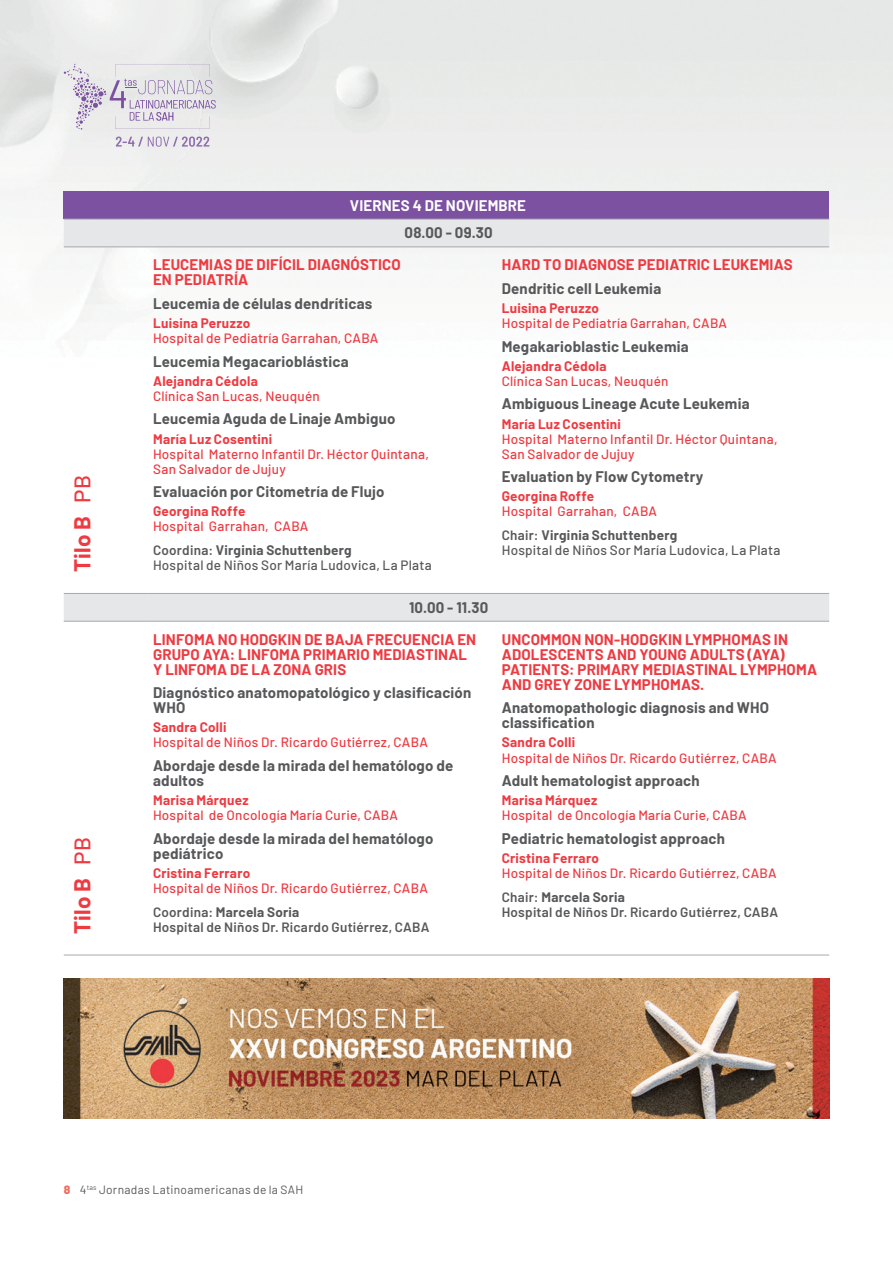
<style>
.page{position:relative;width:893px;height:1263px;background:#fff}
.page>*{position:absolute;margin:0;border:0;box-sizing:border-box;transform-origin:0 0}
.t1{font:700 22.5px "Barlow";letter-spacing:.005em;color:#ee3a41}
.t2{font:700 15px/15px "Barlow";letter-spacing:.015em;color:#57585a}
.t3{font:700 15px/15px "Barlow";letter-spacing:.01em;color:#ee3a41}
.t4{font:700 15px "Barlow";letter-spacing:.01em;color:#fff}
.t5{font:500 13.5px/23.5px "Barlow";letter-spacing:.02em;color:#ee3a41}
.t6{font:700 13.5px "Barlow";letter-spacing:.02em;color:#ee3a41}
.t7{font:500 13.5px "Barlow";letter-spacing:.015em;color:#57585a}
.t8{font:600 13.5px "Barlow";letter-spacing:.015em;color:#57585a}
.t9{font:12px "Barlow";letter-spacing:.025em;color:#57585a}
.s1{font-weight:500}
.s2{font-weight:600;color:#57585a}
.s3{font-weight:700;color:#57585a}
.s4{font-weight:800;color:#f26a5d}
</style>
<div class="page">
<img style="left:0;top:0;width:893px;height:255px">
<svg style="left:64px;top:64px;width:152px;height:66px;background:#ddd9e1"></svg>
<svg style="left:116px;top:137px;width:93px;height:10px"></svg>
<div style="left:64px;top:191px;width:765px;height:28px;background:#7c51a1"></div>
<svg style="left:64px;top:220px;width:765px;height:401px"></svg>
<hr style="left:64px;top:219px;width:85px;height:1px;background:#a8a9ad">
<hr style="left:149px;top:219px;width:340px;height:1px;background:#a8a9ad">
<hr style="left:489px;top:219px;width:340px;height:1px;background:#a8a9ad">
<hr style="left:64px;top:246px;width:85px;height:1px;background:#a8a9ad">
<hr style="left:149px;top:246px;width:340px;height:1px;background:#a8a9ad">
<hr style="left:489px;top:246px;width:340px;height:1px;background:#a8a9ad">
<hr style="left:64px;top:593px;width:85px;height:1px;background:#a8a9ad">
<hr style="left:149px;top:593px;width:340px;height:1px;background:#a8a9ad">
<hr style="left:489px;top:593px;width:340px;height:1px;background:#a8a9ad">
<hr style="left:64px;top:621px;width:85px;height:1px;background:#a8a9ad">
<hr style="left:149px;top:621px;width:340px;height:1px;background:#a8a9ad">
<hr style="left:489px;top:621px;width:340px;height:1px;background:#a8a9ad">
<hr style="left:64px;top:955px;width:85px;height:1px;background:#a8a9ad">
<hr style="left:149px;top:955px;width:340px;height:1px;background:#a8a9ad">
<hr style="left:489px;top:955px;width:340px;height:1px;background:#a8a9ad">
<img style="left:64px;top:978px;width:765px;height:140px">
<h1 class="t1" style="left:66px;top:572px;width:98px;rotate:-90deg">Tilo B <span class="s1">PB</span></h1>
<h1 class="t1" style="left:66px;top:934px;width:98px;rotate:-90deg">Tilo B <span class="s1">PB</span></h1>
<p class="t4" style="left:350px;top:194px;width:178px">VIERNES 4 DE NOVIEMBRE</p>
<p class="t2" style="left:405px;top:224px;width:89px">08.00 - 09.30</p>
<p class="t3" style="left:153px;top:256px;width:249px">LEUCEMIAS DE DIFÍCIL DIAGNÓSTICO<br>EN PEDIATRÍA</p>
<p class="t2" style="left:153px;top:295px;width:221px">Leucemia de células dendríticas</p>
<p class="t6" style="left:153px;top:313px;width:99px">Luisina Peruzzo</p>
<p class="t5" style="left:153px;top:325px;width:227px">Hospital de Pediatría Garrahan, CABA</p>
<p class="t2" style="left:153px;top:353px;width:197px">Leucemia Megacarioblástica</p>
<p class="t6" style="left:153px;top:371px;width:106px">Alejandra Cédola</p>
<p class="t5" style="left:153px;top:383px;width:168px">Clínica San Lucas, Neuquén</p>
<p class="t2" style="left:153px;top:410px;width:244px">Leucemia Aguda de Linaje Ambiguo</p>
<p class="t6" style="left:153px;top:429px;width:121px">María Luz Cosentini</p>
<p class="t5" style="left:153px;top:445px;width:277px;line-height:15px">Hospital Materno Infantil Dr. Héctor Quintana,<br>San Salvador de Jujuy</p>
<p class="t2" style="left:153px;top:483px;width:233px">Evaluación por Citometría de Flujo</p>
<p class="t6" style="left:153px;top:502px;width:94px">Georgina Roffe</p>
<p class="t5" style="left:153px;top:514px;width:200px">Hospital Garrahan, CABA<br><span class="s2">Coordina:</span> <span class="s3">Virginia Schuttenberg</span></p>
<p class="t7" style="left:153px;top:555px;width:280px">Hospital de Niños Sor María Ludovica, La Plata</p>
<p class="t2" style="left:409px;top:599px;width:81px">10.00 - 11.30</p>
<p class="t3" style="left:153px;top:631px;width:325px">LINFOMA NO HODGKIN DE BAJA FRECUENCIA EN<br>GRUPO AYA: LINFOMA PRIMARIO MEDIASTINAL<br>Y LINFOMA DE LA ZONA GRIS</p>
<p class="t2" style="left:153px;top:684px;width:320px">Diagnóstico anatomopatológico y clasificación<br>WHO</p>
<p class="t6" style="left:153px;top:718px;width:75px">Sandra Colli</p>
<p class="t5" style="left:153px;top:730px;width:276px">Hospital de Niños Dr. Ricardo Gutiérrez, CABA</p>
<p class="t2" style="left:153px;top:757px;width:302px">Abordaje desde la mirada del hematólogo de adultos</p>
<p class="t6" style="left:153px;top:790px;width:97px">Marisa Márquez</p>
<p class="t5" style="left:153px;top:802px;width:246px">Hospital de Oncología María Curie, CABA</p>
<p class="t2" style="left:153px;top:830px;width:282px">Abordaje desde la mirada del hematólogo pediátrico</p>
<p class="t6" style="left:153px;top:863px;width:99px">Cristina Ferraro</p>
<p class="t5" style="left:153px;top:875px;width:276px">Hospital de Niños Dr. Ricardo Gutiérrez, CABA<br><span class="s2">Coordina:</span> <span class="s3">Marcela Soria</span></p>
<p class="t8" style="left:153px;top:917px;width:278px">Hospital de Niños Dr. Ricardo Gutiérrez, CABA</p>
<p class="t3" style="left:502px;top:256px;width:292px">HARD TO DIAGNOSE PEDIATRIC LEUKEMIAS</p>
<p class="t2" style="left:502px;top:280px;width:161px">Dendritic cell Leukemia</p>
<p class="t6" style="left:502px;top:298px;width:99px">Luisina Peruzzo</p>
<p class="t5" style="left:502px;top:310px;width:227px">Hospital de Pediatría Garrahan, CABA</p>
<p class="t2" style="left:502px;top:338px;width:189px">Megakarioblastic Leukemia</p>
<p class="t6" style="left:502px;top:356px;width:106px">Alejandra Cédola</p>
<p class="t5" style="left:502px;top:368px;width:168px">Clínica San Lucas, Neuquén</p>
<p class="t2" style="left:502px;top:395px;width:249px">Ambiguous Lineage Acute Leukemia</p>
<p class="t6" style="left:502px;top:414px;width:121px">María Luz Cosentini</p>
<p class="t5" style="left:502px;top:430px;width:277px;line-height:15px">Hospital Materno Infantil Dr. Héctor Quintana,<br>San Salvador de Jujuy</p>
<p class="t2" style="left:502px;top:468px;width:203px">Evaluation by Flow Cytometry</p>
<p class="t6" style="left:502px;top:487px;width:94px">Georgina Roffe</p>
<p class="t5" style="left:502px;top:499px;width:177px">Hospital Garrahan, CABA<br><span class="s2">Chair:</span> <span class="s3">Virginia Schuttenberg</span></p>
<p class="t7" style="left:502px;top:540px;width:280px">Hospital de Niños Sor María Ludovica, La Plata</p>
<p class="t3" style="left:502px;top:631px;width:317px">UNCOMMON NON-HODGKIN LYMPHOMAS IN ADOLESCENTS AND YOUNG ADULTS (AYA)<br>PATIENTS: PRIMARY MEDIASTINAL LYMPHOMA AND GREY ZONE LYMPHOMAS.</p>
<p class="t2" style="left:502px;top:699px;width:269px">Anatomopathologic diagnosis and WHO classification</p>
<p class="t6" style="left:502px;top:733px;width:75px">Sandra Colli</p>
<p class="t5" style="left:502px;top:745px;width:276px">Hospital de Niños Dr. Ricardo Gutiérrez, CABA</p>
<p class="t2" style="left:502px;top:772px;width:199px">Adult hematologist approach</p>
<p class="t6" style="left:502px;top:790px;width:97px">Marisa Márquez</p>
<p class="t5" style="left:502px;top:802px;width:246px">Hospital de Oncología María Curie, CABA</p>
<p class="t2" style="left:502px;top:830px;width:225px">Pediatric hematologist approach</p>
<p class="t6" style="left:502px;top:848px;width:99px">Cristina Ferraro</p>
<p class="t5" style="left:502px;top:860px;width:276px">Hospital de Niños Dr. Ricardo Gutiérrez, CABA<br><span class="s2">Chair:</span> <span class="s3">Marcela Soria</span></p>
<p class="t8" style="left:502px;top:902px;width:278px">Hospital de Niños Dr. Ricardo Gutiérrez, CABA</p>
<p class="t9" style="left:64px;top:1181px;width:241px"><span class="s4">8</span> 4<sup>tas</sup> Jornadas Latinoamericanas de la SAH</p>
</div>
